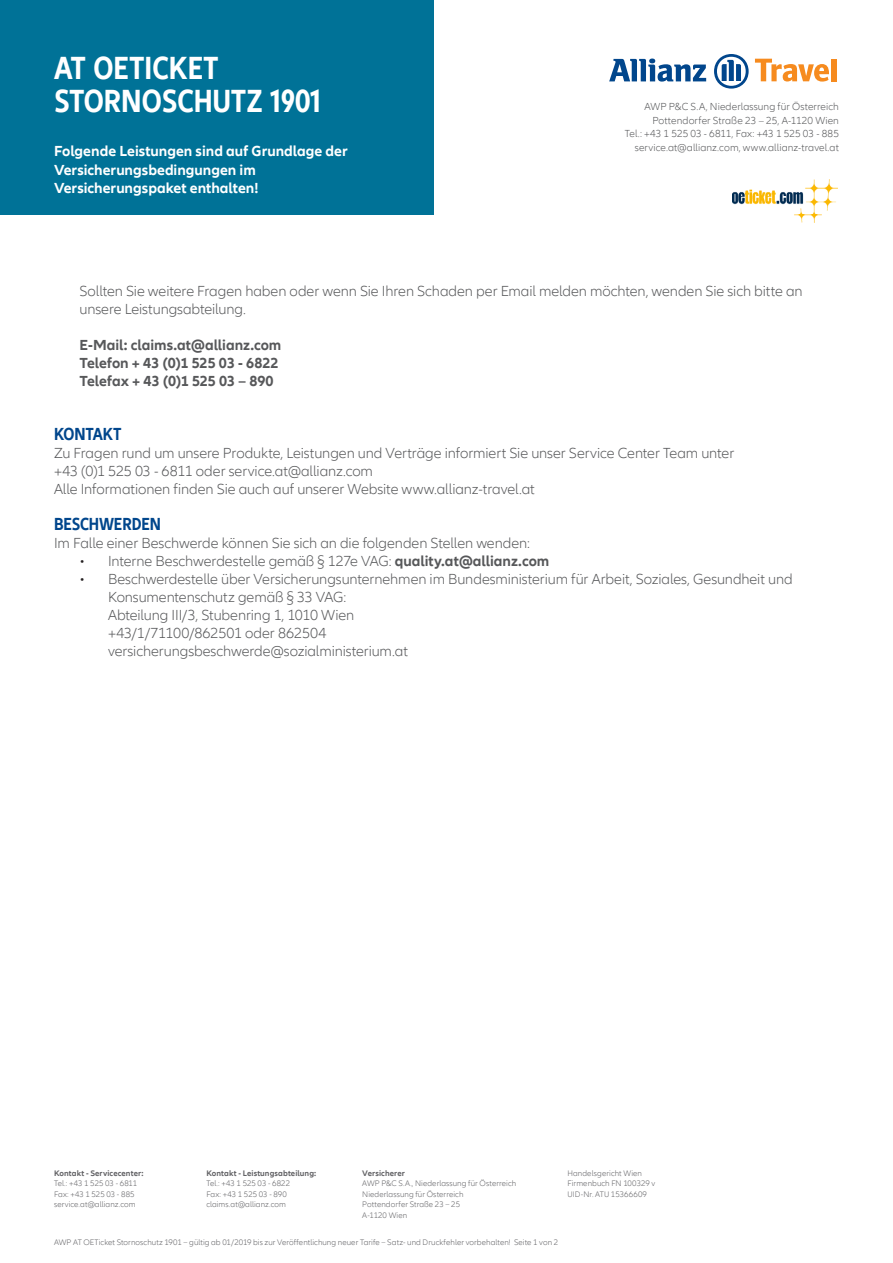
<style>
.page{position:relative;width:893px;height:1263px;background:#fff}
.page>*{position:absolute;margin:0;border:0;box-sizing:border-box;transform-origin:0 0}
.Subtitel_9_5_13_25_A{font:700 condensed 33px/33px "Allianz Neo";color:#fff}
.t1{font:700 condensed 18px "Allianz Neo";letter-spacing:-.01em;color:#01468c}
.t2{font:300 15px/18px "Allianz Neo";letter-spacing:-.005em;color:#57585a}
.t3{font:700 15px/18.8px "Allianz Neo";color:#fff}
.t4{font:700 15px "Allianz Neo";color:#57585a}
.t5{font:300 10.5px "Allianz Neo";letter-spacing:.005em;color:#57585a}
.t6{font:300 8.25px/10.5px "Allianz Neo";letter-spacing:.005em;color:#636366}
.t7{font:700 8.25px "Allianz Neo";letter-spacing:.01em;color:#636366}
.s1{font-size:13.5px;color:#231f20}
.s2{font-weight:700}
</style>
<div class="page">
<div style="left:0;top:0;width:434px;height:215px;background:#007297"></div>
<svg style="left:609px;top:59px;width:97px;height:23px"></svg>
<svg style="left:714px;top:54px;width:35px;height:35px"></svg>
<svg style="left:755px;top:59px;width:74px;height:23px"></svg>
<div style="left:831px;top:59px;width:5px;height:22px;background:#f68b1f"></div>
<img style="left:733px;top:180px;width:104px;height:42px">
<p class="Subtitel_9_5_13_25_A" style="left:54px;top:52px;width:269px">AT OETICKET<br>STORNOSCHUTZ 1901</p>
<p class="t3" style="left:54px;top:142px;width:295px">Folgende Leistungen sind auf Grundlage der</p>
<p class="t3" style="left:54px;top:161px;width:206px">Versicherungsbedingungen im<br>Versicherungspaket enthalten!</p>
<p class="t5" style="left:644px;top:101px;width:196px">AWP P&amp;C S.A, Niederlassung für Österreich</p>
<p class="t5" style="left:652px;top:114px;width:188px">Pottendorfer Straße 23 – 25, A-1120 Wien</p>
<p class="t5" style="left:625px;top:128px;width:216px">Tel.: +43 1 525 03 - 6811, Fax: +43 1 525 03 - 885</p>
<p class="t5" style="left:635px;top:141px;width:206px">service.at@allianz.com, www.allianz-travel.at</p>
<p class="t2" style="left:80px;top:283px;width:725px">Sollten Sie weitere Fragen haben oder wenn Sie Ihren Schaden per Email melden möchten, wenden Sie sich bitte an unsere Leistungsabteilung.</p>
<p class="t4" style="left:80px;top:337px;width:203px">E-Mail: claims.at@allianz.com</p>
<p class="t4" style="left:80px;top:355px;width:201px">Telefon + 43 (0)1 525 03 - 6822</p>
<p class="t4" style="left:80px;top:373px;width:196px">Telefax + 43 (0)1 525 03 – 890</p>
<p class="t1" style="left:54px;top:424px;width:69px">KONTAKT</p>
<p class="t2" style="left:54px;top:445px;width:682px">Zu Fragen rund um unsere Produkte, Leistungen und Verträge informiert Sie unser Service Center Team unter</p>
<p class="t2" style="left:54px;top:463px;width:320px">+43 (0)1 525 03 - 6811 oder service.at@allianz.com</p>
<p class="t2" style="left:54px;top:481px;width:482px">Alle Informationen finden Sie auch auf unserer Website www.allianz-travel.at</p>
<p class="t1" style="left:54px;top:514px;width:108px">BESCHWERDEN</p>
<p class="t2" style="left:54px;top:535px;width:477px">Im Falle einer Beschwerde können Sie sich an die folgenden Stellen wenden:</p>
<p class="t2" style="left:80px;top:553px;width:471px"><span class="s1">•</span> Interne Beschwerdestelle gemäß § 127e VAG: <span class="s2">quality.at@allianz.com</span></p>
<p class="t2" style="left:108px;top:571px;width:686px;text-indent:-28px"><span class="s1">•</span> Beschwerdestelle über Versicherungsunternehmen im Bundesministerium für Arbeit, Soziales, Gesundheit und Konsumentenschutz gemäß § 33 VAG:<br>Abteilung III/3, Stubenring 1, 1010 Wien<br>+43/1/71100/862501 oder 862504<br>versicherungsbeschwerde@sozialministerium.at</p>
<p class="t7" style="left:54px;top:1168px;width:91px">Kontakt - Servicecenter:</p>
<p class="t6" style="left:54px;top:1178px;width:85px">Tel.: +43 1 525 03 - 6811</p>
<p class="t6" style="left:54px;top:1189px;width:83px">Fax: +43 1 525 03 - 885 service.at@allianz.com</p>
<p class="t7" style="left:206px;top:1168px;width:111px">Kontakt - Leistungsabteilung:</p>
<p class="t6" style="left:206px;top:1178px;width:85px">Tel.: +43 1 525 03 - 6822</p>
<p class="t6" style="left:206px;top:1189px;width:82px">Fax: +43 1 525 03 - 890</p>
<p class="t6" style="left:206px;top:1199px;width:81px">claims.at@allianz.com</p>
<p class="t6" style="left:54px;top:1237px;width:506px">AWP AT OETicket Stornoschutz 1901 – gültig ab 01/2019 bis zur Veröffentlichung neuer Tarife – Satz- und Druckfehler vorbehalten! Seite 1 von 2</p>
<p class="t7" style="left:362px;top:1168px;width:44px">Versicherer</p>
<p class="t6" style="left:362px;top:1178px;width:156px">AWP P&amp;C S.A., Niederlassung für Österreich</p>
<p class="t6" style="left:362px;top:1189px;width:103px">Niederlassung für Österreich</p>
<p class="t6" style="left:362px;top:1199px;width:99px">Pottendorfer Straße 23 – 25</p>
<p class="t6" style="left:362px;top:1210px;width:46px">A-1120 Wien</p>
<p class="t6" style="left:567px;top:1168px;width:76px">Handelsgericht Wien</p>
<p class="t6" style="left:567px;top:1178px;width:89px">Firmenbuch FN 100329 v</p>
<p class="t6" style="left:567px;top:1189px;width:81px">UID-Nr. ATU 15366609</p>
</div>
